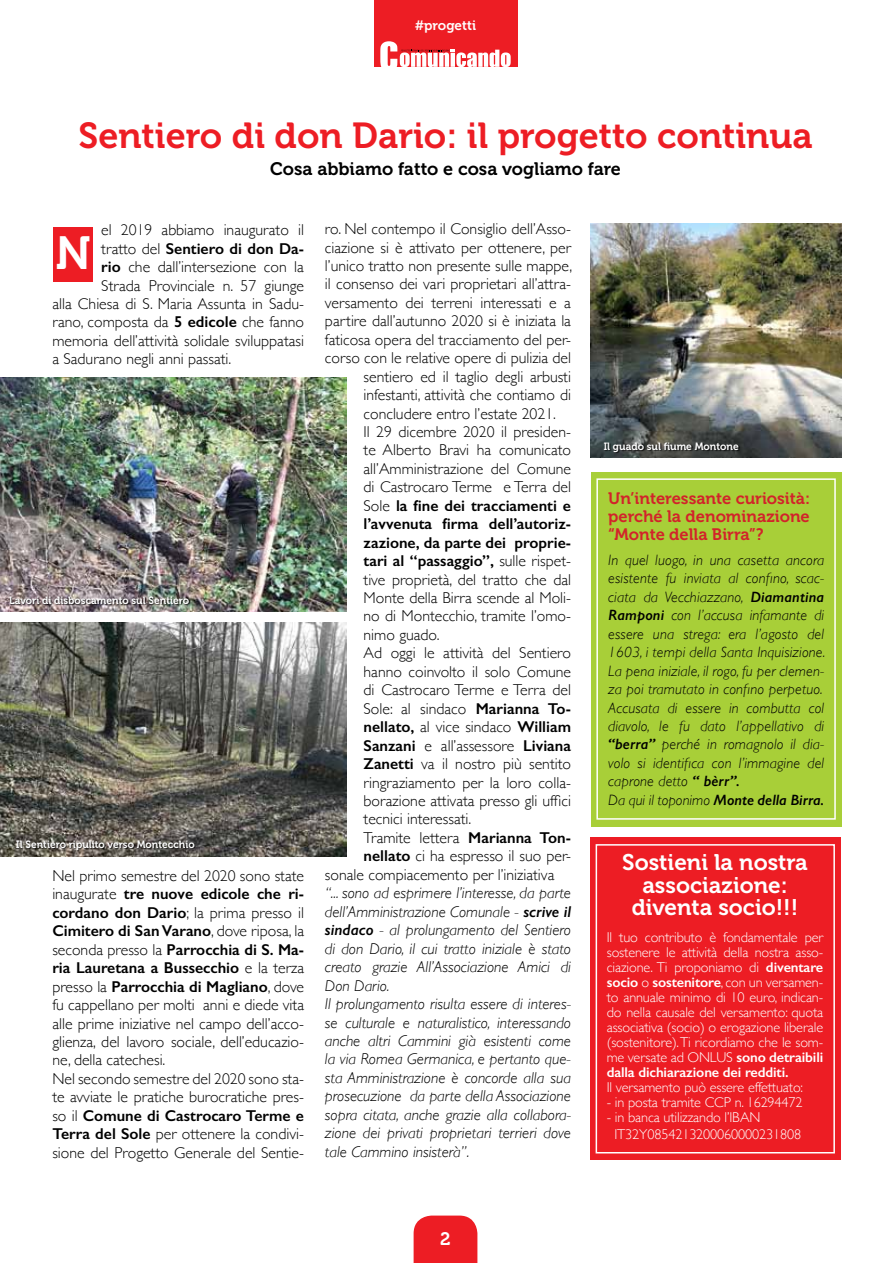
<style>
.page{position:relative;width:892px;height:1263px;background:#fff}
.page>*{position:absolute;margin:0;border:0;box-sizing:border-box;transform-origin:0 0}
.t1{font:46.2px "Museo 700";color:#fff}
.t2{font:36px "Museo 700";color:#ed1d24}
.t3{font:22.5px/22.5px "Museo 700";color:#fff;text-align:center}
.t4{font:18px "Museo 700";color:#000}
.t5{font:18px "Museo 700";color:#fff}
.t6{font:16.5px/18.5px "Museo 700";color:#d2232a;text-align:justify}
.t7{font:300 15.75px/18.5px "Gill Sans";color:#000}
.t8{font:italic 300 15.75px/18.5px "Gill Sans";color:#000}
.t9{font:600 15.75px "Gill Sans";color:#000}
.t10{font:italic 300 15px/18.5px "Gill Sans";letter-spacing:.01em;color:#000}
.t11{font:300 14.25px/15px "Gill Sans";letter-spacing:-.01em;color:#fff;text-align:justify}
.t12{font:13.5px "Museo 700";color:#fff}
.t13{font:10.5px "Museo 700";color:#fff}
.s1{font-weight:300}
.s2{font-weight:600}
</style>
<div class="page">
<svg style="left:413px;top:1215px;width:64px;height:48px;background:#ee2a31"></svg>
<div style="left:373px;top:0;width:144px;height:66px;background:#ed1d24"></div>
<svg style="left:380px;top:41px;width:130px;height:26px"></svg>
<div style="left:53px;top:228px;width:40px;height:54px;background:#ed1d24"></div>
<div style="left:590px;top:838px;width:250px;height:322px;background:#ed1d24"></div>
<div style="left:595px;top:844px;width:239px;height:309px;border:2px solid #fff"></div>
<img style="left:0;top:377px;width:346px;height:235px">
<div style="left:10px;top:597px;width:180px;height:9px;background:#000;opacity:.75"></div>
<img style="left:0;top:622px;width:346px;height:235px">
<div style="left:17px;top:841px;width:179px;height:11px;background:#000;opacity:.75"></div>
<img style="left:590px;top:223px;width:251px;height:234px">
<div style="left:604px;top:443px;width:135px;height:11px;background:#000;opacity:.75"></div>
<div style="left:591px;top:472px;width:250px;height:354px;background:#a8cf38"></div>
<div style="left:596px;top:478px;width:239px;height:342px;border:2px solid #fff"></div>
<p class="t12" style="left:415px;top:20px;width:63px">#progetti</p>
<h2 class="t2" style="left:78px;top:115px;width:735px">Sentiero di don Dario: il progetto continua</h2>
<p class="t4" style="left:270px;top:159px;width:352px">Cosa abbiamo fatto e cosa vogliamo fare</p>
<p class="t7" style="left:101px;top:222px;width:204px">el 2019 abbiamo inaugurato il</p>
<p class="t9" style="left:101px;top:243px;width:204px"><span class="s1">tratto del</span> Sentiero di don Da-</p>
<p class="t7" style="left:101px;top:259px;width:204px"><span class="s2">rio</span> che dall’intersezione con la</p>
<p class="t7" style="left:101px;top:277px;width:204px">Strada Provinciale n. 57 giunge</p>
<p class="t7" style="left:52px;top:296px;width:253px">alla Chiesa di S. Maria Assunta in Sadu-</p>
<p class="t7" style="left:52px;top:314px;width:253px">rano, composta da <span class="s2">5 edicole</span> che fanno</p>
<p class="t7" style="left:52px;top:333px;width:253px">memoria dell’attività solidale sviluppatasi</p>
<p class="t7" style="left:52px;top:351px;width:180px">a Sadurano negli anni passati.</p>
<h1 class="t1" style="left:56px;top:235px;width:37px">N</h1>
<p class="t13" style="left:9px;top:595px;width:182px">Lavori di disboscamento sul Sentiero</p>
<p class="t13" style="left:16px;top:839px;width:180px">Il Sentiero ripulito verso Montecchio</p>
<p class="t7" style="left:52px;top:868px;width:253px">Nel primo semestre del 2020 sono state inaugurate <span class="s2">tre nuove edicole che ri&shy;cordano don Dario</span>; la prima presso il <span class="s2">Cimitero di San Varano</span>, dove riposa, la seconda presso la <span class="s2">Parrocchia di S. Ma&shy;ria Lauretana a Bussecchio</span> e la terza presso la <span class="s2">Parrocchia di Magliano</span>, dove fu cappellano per molti anni e diede vita alle prime iniziative nel campo dell’acco&shy;glienza, del lavoro sociale, dell’educazio&shy;ne, della catechesi.<br>Nel secondo semestre del 2020 sono sta&shy;te avviate le pratiche burocratiche pres&shy;so il <span class="s2">Comune di Castrocaro Terme e Terra del Sole</span> per ottenere la condivi&shy;sione del Progetto Generale del Sentie-</p>
<p class="t7" style="left:325px;top:221px;width:247px">ro. Nel contempo il Consiglio dell’Asso-</p>
<p class="t7" style="left:325px;top:239px;width:247px">ciazione si è attivato per ottenere, per</p>
<p class="t7" style="left:325px;top:258px;width:249px">l’unico tratto non presente sulle mappe,</p>
<p class="t7" style="left:325px;top:276px;width:247px">il consenso dei vari proprietari all’attra-</p>
<p class="t7" style="left:325px;top:295px;width:247px">versamento dei terreni interessati e a</p>
<p class="t7" style="left:325px;top:313px;width:247px">partire dall’autunno 2020 si è iniziata la</p>
<p class="t7" style="left:325px;top:331px;width:247px">faticosa opera del tracciamento del per-</p>
<p class="t7" style="left:325px;top:350px;width:247px">corso con le relative opere di pulizia del</p>
<p class="t7" style="left:363px;top:368px;width:209px">sentiero ed il taglio degli arbusti</p>
<p class="t7" style="left:363px;top:387px;width:209px">infestanti, attività che contiamo di</p>
<p class="t7" style="left:363px;top:405px;width:194px">concludere entro l’estate 2021.</p>
<p class="t7" style="left:363px;top:424px;width:209px">Il 29 dicembre 2020 il presiden-</p>
<p class="t7" style="left:363px;top:442px;width:209px">te Alberto Bravi ha comunicato</p>
<p class="t7" style="left:363px;top:461px;width:209px">all’Amministrazione del Comune</p>
<p class="t7" style="left:363px;top:479px;width:209px">di Castrocaro Terme e Terra del</p>
<p class="t9" style="left:363px;top:496px;width:209px"><span class="s1">Sole</span> la fine dei tracciamenti e</p>
<p class="t9" style="left:363px;top:514px;width:209px">l’avvenuta firma dell’autoriz-</p>
<p class="t9" style="left:363px;top:537px;width:209px">zazione, da parte dei proprie-</p>
<p class="t9" style="left:363px;top:555px;width:209px">tari al “passaggio”, <span class="s1">sulle rispet-</span></p>
<p class="t7" style="left:363px;top:571px;width:209px">tive proprietà, del tratto che dal</p>
<p class="t7" style="left:363px;top:590px;width:209px">Monte della Birra scende al Moli-</p>
<p class="t7" style="left:363px;top:608px;width:209px">no di Montecchio, tramite l’omo-</p>
<p class="t7" style="left:363px;top:627px;width:77px">nimo guado.</p>
<p class="t7" style="left:363px;top:645px;width:209px">Ad oggi le attività del Sentiero</p>
<p class="t7" style="left:363px;top:663px;width:209px">hanno coinvolto il solo Comune</p>
<p class="t7" style="left:363px;top:682px;width:209px">di Castrocaro Terme e Terra del</p>
<p class="t7" style="left:363px;top:700px;width:209px">Sole: al sindaco <span class="s2">Marianna To-</span></p>
<p class="t9" style="left:363px;top:721px;width:209px">nellato, <span class="s1">al vice sindaco</span> William</p>
<p class="t9" style="left:363px;top:740px;width:209px">Sanzani <span class="s1">e all’assessore</span> Liviana</p>
<p class="t7" style="left:363px;top:756px;width:209px"><span class="s2">Zanetti</span> va il nostro più sentito</p>
<p class="t7" style="left:363px;top:774px;width:209px">ringraziamento per la loro colla-</p>
<p class="t7" style="left:363px;top:791px;width:209px">borazione attivata presso gli uffici</p>
<p class="t7" style="left:363px;top:811px;width:109px">tecnici interessati.</p>
<p class="t7" style="left:363px;top:829px;width:209px">Tramite lettera <span class="s2">Marianna Ton-</span></p>
<p class="t7" style="left:363px;top:848px;width:209px"><span class="s2">nellato</span> ci ha espresso il suo per-</p>
<p class="t7" style="left:325px;top:866px;width:231px">sonale compiacemento per l’iniziativa</p>
<p class="t8" style="left:325px;top:885px;width:247px">“... sono ad esprimere l’interesse, da parte dell’Amministrazione Comunale - <span class="s2">scrive il sindaco</span> - al prolungamento del Sentiero di don Dario, il cui tratto iniziale è stato creato grazie All’Associazione Amici di Don Dario.<br>Il prolungamento risulta essere di interes&shy;se culturale e naturalistico, interessando anche altri Cammini già esistenti come la via Romea Germanica, e pertanto que&shy;sta Amministrazione è concorde alla sua prosecuzione da parte della Associazione sopra citata, anche grazie alla collabora&shy;zione dei privati proprietari terrieri dove tale Cammino insisterà”.</p>
<p class="t5" style="left:440px;top:1231px;width:12px">2</p>
<p class="t13" style="left:603px;top:441px;width:136px">Il guado sul fiume Montone</p>
<p class="t6" style="left:608px;top:489px;width:203px">Un’interessante curiosità: perché la denominazione “Monte della Birra”?</p>
<p class="t10" style="left:608px;top:552px;width:219px">In quel luogo, in una casetta ancora esistente fu inviata al confino, scac&shy;ciata da Vecchiazzano, <span class="s2">Diamantina Ramponi</span> con l’accusa infamante di essere una strega: era l’agosto del 1603, i tempi della Santa Inquisizione.<br>La pena iniziale, il rogo, fu per clemen&shy;za poi tramutato in confino perpetuo.<br>Accusata di essere in combutta col diavolo, le fu dato l’appellativo di <span class="s2">“berra”</span> perché in romagnolo il dia&shy;volo si identifica con l’immagine del caprone detto <span class="s2">“ bèrr”.<br></span>Da qui il toponimo <span class="s2">Monte della Birra.</span></p>
<h3 class="t3" style="left:622px;top:851px;width:187px">Sostieni la nostra associazione: diventa socio!!!</h3>
<p class="t11" style="left:606px;top:931px;width:218px">Il tuo contributo è fondamentale per sostenere le attività della nostra asso&shy;ciazione. Ti proponiamo di <span class="s2">diventare socio</span> o <span class="s2">sostenitore</span>, con un versamen&shy;to annuale minimo di 10 euro, indican&shy;do nella causale del versamento: quota associativa (socio) o erogazione liberale (sostenitore). Ti ricordiamo che le som&shy;me versate ad ONLUS <span class="s2">sono detraibili dalla dichiarazione dei redditi.</span></p>
<p class="t11" style="left:606px;top:1081px;width:198px">Il versamento può essere effettuato:</p>
<p class="t11" style="left:606px;top:1096px;width:197px">- in posta tramite CCP n. 16294472</p>
<p class="t11" style="left:614px;top:1110px;width:188px;line-height:16.5px;text-indent:-8px">- in banca utilizzando l’IBAN<br>IT32Y0854213200060000231808</p>
</div>
